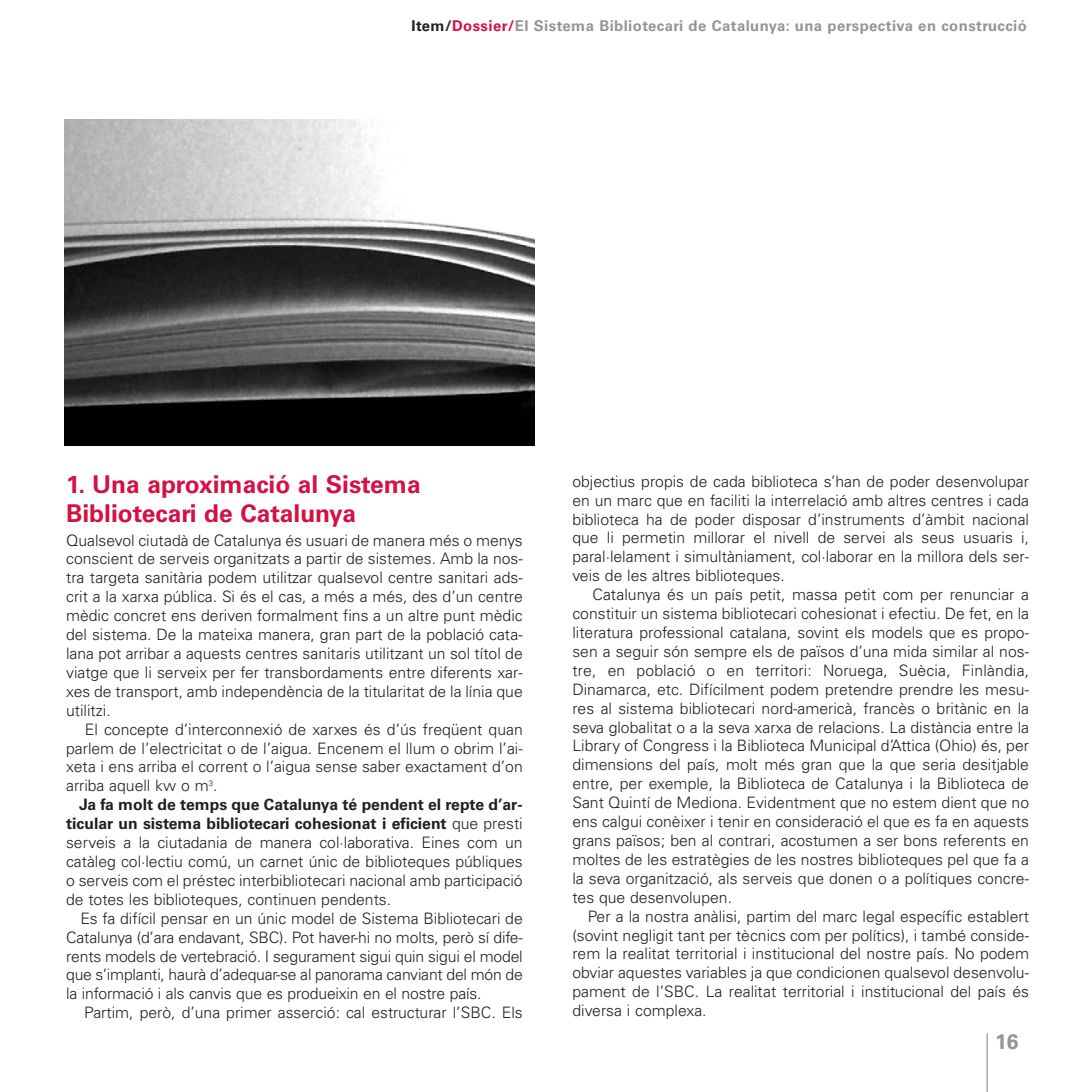
<style>
.page{position:relative;width:1092px;height:1092px;background:#fff}
.page>*{position:absolute;margin:0;border:0;box-sizing:border-box;transform-origin:0 0}
.t1{font:700 24.5px/29.4px "Univers";color:#d31145}
.t2{font:700 21px "Univers";color:#939598}
.t3{font:300 15.75px/18.9px "Univers";color:#231f20;text-align:justify}
.t4{font:700 14.88px "Univers";letter-spacing:.03em;color:#939598}
.s1{color:#231f20}
.s2{color:#d31145}
.s3{font-weight:700}
</style>
<div class="page">
<img style="left:65px;top:120px;width:469px;height:325px">
<hr style="left:986px;top:1033px;width:1px;height:58px;background:#808285">
<p class="t4" style="left:411px;top:20px;width:617px"><span class="s1">Item/</span><span class="s2">Dossier/</span>El Sistema Bibliotecari de Catalunya: una perspectiva en construcció</p>
<h1 class="t1" style="left:66px;top:472px;width:356px">1. Una aproximació al Sistema<br>Bibliotecari de Catalunya</h1>
<p class="t3" style="left:66px;top:532px;width:458px">Qualsevol ciutadà de Catalunya és usuari de manera més o menys conscient de serveis organitzats a partir de sistemes. Amb la nos&shy;tra targeta sanitària podem utilitzar qualsevol centre sanitari ads&shy;crit a la xarxa pública. Si és el cas, a més a més, des d’un centre mèdic concret ens deriven formalment fins a un altre punt mèdic del sistema. De la mateixa manera, gran part de la població cata&shy;lana pot arribar a aquests centres sanitaris utilitzant un sol títol de viatge que li serveix per fer transbordaments entre diferents xar&shy;xes de transport, amb independència de la titularitat de la línia que utilitzi.</p>
<p class="t3" style="left:66px;top:721px;width:458px;text-indent:19px">El concepte d’interconnexió de xarxes és d’ús freqüent quan parlem de l’electricitat o de l’aigua. Encenem el llum o obrim l’ai&shy;xeta i ens arriba el corrent o l’aigua sense saber exactament d’on arriba aquell kw o m<sup>3</sup>.</p>
<p class="t3" style="left:66px;top:796px;width:458px;text-indent:13px"><span class="s3">Ja fa molt de temps que Catalunya té pendent el repte d’ar&shy;ticular un sistema bibliotecari cohesionat i eficient</span> que presti serveis a la ciutadania de manera col·laborativa. Eines com un catàleg col·lectiu comú, un carnet únic de biblioteques públiques o serveis com el préstec interbibliotecari nacional amb participació de totes les biblioteques, continuen pendents.</p>
<p class="t3" style="left:66px;top:910px;width:458px;text-indent:14px">Es fa difícil pensar en un únic model de Sistema Bibliotecari de Catalunya (d’ara endavant, SBC). Pot haver-hi no molts, però sí dife&shy;rents models de vertebració. I segurament sigui quin sigui el model que s’implanti, haurà d’adequar-se al panorama canviant del món de la informació i als canvis que es produeixin en el nostre país.</p>
<p class="t3" style="left:84px;top:1004px;width:440px">Partim, però, d’una primer asserció: cal estructurar l’SBC. Els</p>
<p class="t3" style="left:572px;top:473px;width:458px">objectius propis de cada biblioteca s’han de poder desenvolupar en un marc que en faciliti la interrelació amb altres centres i cada biblioteca ha de poder disposar d’instruments d’àmbit nacional que li permetin millorar el nivell de servei als seus usuaris i, paral·lelament i simultàniament, col·laborar en la millora dels ser&shy;veis de les altres biblioteques.</p>
<p class="t3" style="left:572px;top:586px;width:458px;text-indent:20px">Catalunya és un país petit, massa petit com per renunciar a constituir un sistema bibliotecari cohesionat i efectiu. De fet, en la literatura professional catalana, sovint els models que es propo&shy;sen a seguir són sempre els de països d’una mida similar al nos&shy;tre, en població o en territori: Noruega, Suècia, Finlàndia, Dinamarca, etc. Difícilment podem pretendre prendre les mesu&shy;res al sistema bibliotecari nord-americà, francès o britànic en la seva globalitat o a la seva xarxa de relacions. La distància entre la Library of Congress i la Biblioteca Municipal d’Attica (Ohio) és, per dimensions del país, molt més gran que la que seria desitjable entre, per exemple, la Biblioteca de Catalunya i la Biblioteca de Sant Quintí de Mediona. Evidentment que no estem dient que no ens calgui conèixer i tenir en consideració el que es fa en aquests grans països; ben al contrari, acostumen a ser bons referents en moltes de les estratègies de les nostres biblioteques pel que fa a la seva organització, als serveis que donen o a polítiques concre&shy;tes que desenvolupen.</p>
<p class="t3" style="left:572px;top:907px;width:458px;text-indent:15px">Per a la nostra anàlisi, partim del marc legal específic establert (sovint negligit tant per tècnics com per polítics), i també conside&shy;rem la realitat territorial i institucional del nostre país. No podem obviar aquestes variables ja que condicionen qualsevol desenvolu&shy;pament de l’SBC. La realitat territorial i institucional del país és diversa i complexa.</p>
<h2 class="t2" style="left:994px;top:1033px;width:25px">16</h2>
</div>
